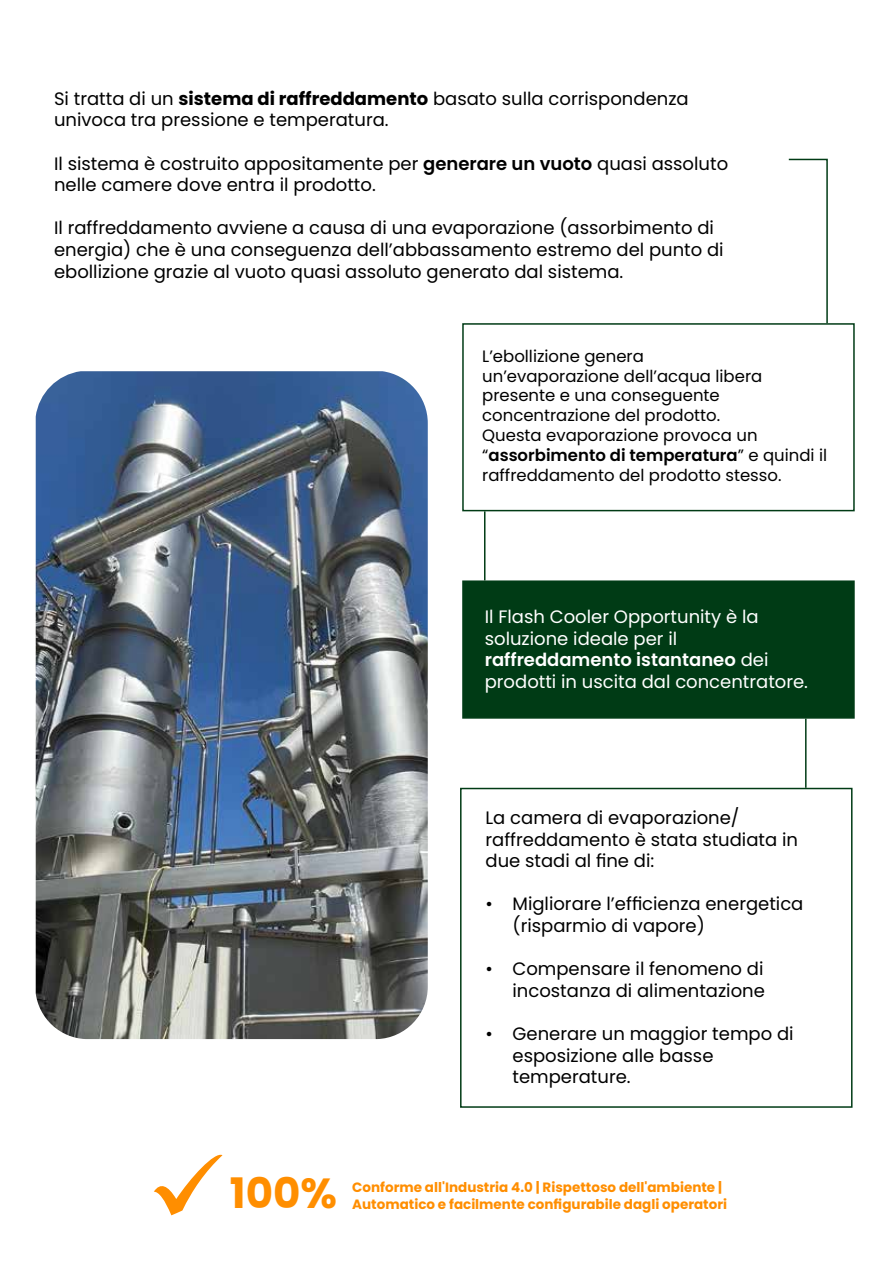
<style>
.page{position:relative;width:893px;height:1263px;background:#fff}
.page>*{position:absolute;margin:0;border:0;box-sizing:border-box;transform-origin:0 0}
.t1{font:700 42px "Poppins";color:#ff8e00}
.t2{font:18px/21.6px "Poppins";color:#000}
.t3{font:18px/21.6px "Poppins";color:#fff}
.t4{font:16.5px/19.8px "Poppins";color:#000}
.t5{font:700 13.5px/16.2px "Poppins";color:#ff8e00}
.s1{font-weight:700}
.s2{font-weight:600}
</style>
<div class="page">
<div style="left:462px;top:323px;width:393px;height:188px;border:2px solid #003b15"></div>
<svg style="left:787px;top:158px;width:42px;height:167px"></svg>
<hr style="left:484px;top:511px;width:1px;height:69px;background:#003b15">
<div style="left:462px;top:580px;width:393px;height:139px;background:#003b15;border:2px solid #003b15"></div>
<hr style="left:805px;top:719px;width:1px;height:69px;background:#003b15">
<div style="left:460px;top:788px;width:392px;height:320px;border:2px solid #003b15"></div>
<svg style="left:154px;top:1154px;width:68px;height:61px"></svg>
<img style="left:36px;top:371px;width:392px;height:668px">
<p class="t2" style="left:54px;top:88px;width:636px">Si tratta di un <span class="s1">sistema di raffreddamento</span> basato sulla corrispondenza univoca tra pressione e temperatura.</p>
<p class="t2" style="left:54px;top:153px;width:676px">Il sistema è costruito appositamente per <span class="s2">generare un vuoto</span> quasi assoluto nelle camere dove entra il prodotto.</p>
<p class="t2" style="left:54px;top:217px;width:671px">Il raffreddamento avviene a causa di una evaporazione (assorbimento di energia) che è una conseguenza dell’abbassamento estremo del punto di ebollizione grazie al vuoto quasi assoluto generato dal sistema.</p>
<p class="t4" style="left:482px;top:346px;width:346px">L’ebollizione genera<br>un’evaporazione dell’acqua libera presente e una conseguente concentrazione del prodotto.<br>Questa evaporazione provoca un “<span class="s2">assorbimento di temperatura</span>” e quindi il raffreddamento del prodotto stesso.</p>
<p class="t3" style="left:485px;top:606px;width:325px">Il Flash Cooler Opportunity è la soluzione ideale per il <span class="s2">raffreddamento istantaneo</span> dei prodotti in uscita dal concentratore.</p>
<p class="t2" style="left:485px;top:807px;width:314px">La camera di evaporazione/ raffreddamento è stata studiata in due stadi al fine di:</p>
<p class="t2" style="left:512px;top:893px;width:292px;text-indent:-27px">• Migliorare l’efficienza energetica (risparmio di vapore)</p>
<p class="t2" style="left:485px;top:958px;width:281px;text-align:right">• Compensare il fenomeno di incostanza di alimentazione</p>
<p class="t2" style="left:512px;top:1023px;width:283px;text-indent:-27px">• Generare un maggior tempo di esposizione alle basse temperature.</p>
<h1 class="t1" style="left:230px;top:1168px;width:109px">100%</h1>
<p class="t5" style="left:352px;top:1180px;width:376px">Conforme all'Industria 4.0 | Rispettoso dell'ambiente |<br>Automatico e facilmente configurabile dagli operatori</p>
</div>
